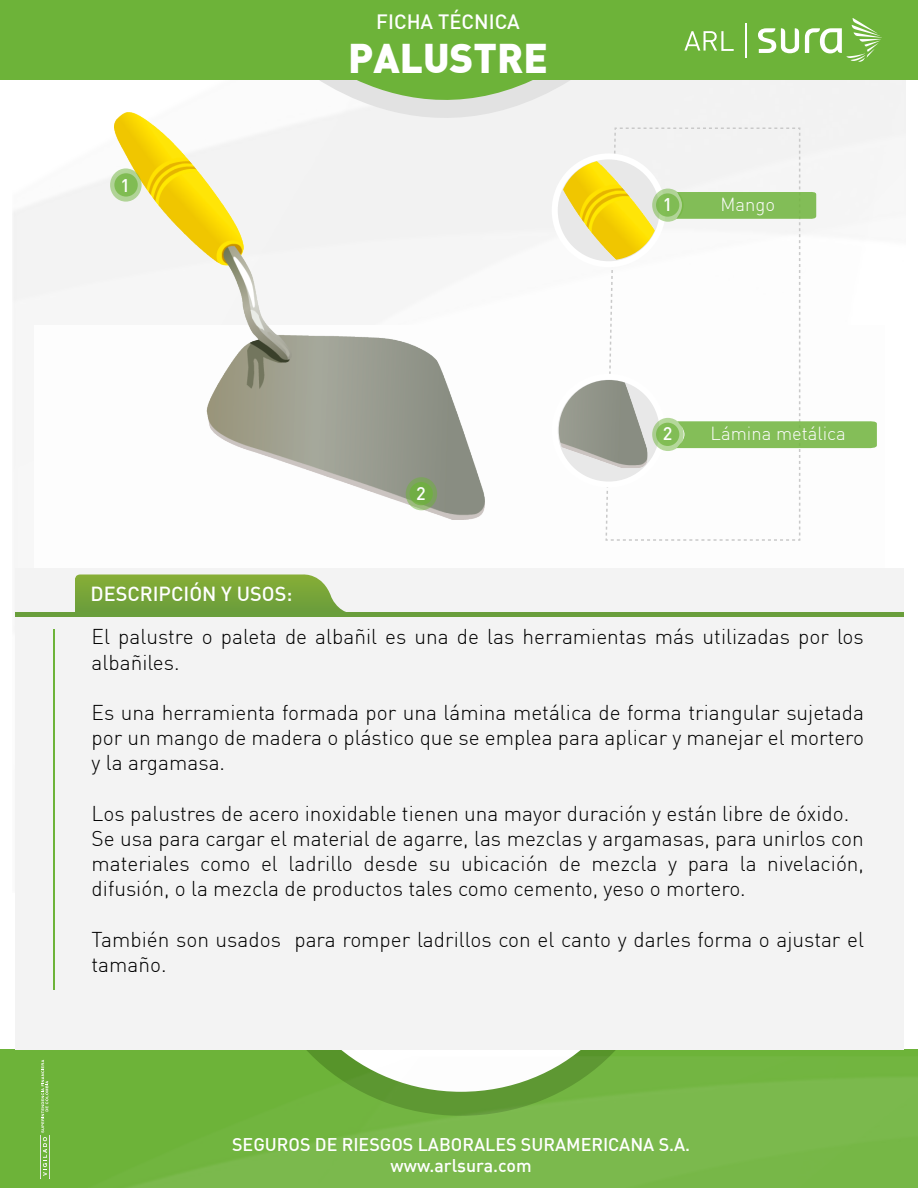
<style>
.page{position:relative;width:918px;height:1188px;background:#fff}
.page>*{position:absolute;margin:0;border:0;box-sizing:border-box;transform-origin:0 0}
.t1{font:900 40.65px "DIN";color:#fff}
.t2{font:300 21px/25.2px "DIN";color:#000}
.t3{font:500 20.25px "DIN";color:#fff}
.t4{font:500 19.95px "DIN";color:#fff}
.t5{font:300 18.6px "DIN";color:#fcfcfc}
.t6{font:500 18px/21.6px "DIN";color:#fff;text-align:center}
</style>
<div class="page">
<img style="left:13px;top:80px;width:893px;height:812px">
<svg style="left:278px;top:80px;width:343px;height:100px;fill:#f2f2f2"></svg>
<div style="left:0;top:1050px;width:918px;height:138px;background:#6db339"></div>
<div style="left:0;top:0;width:918px;height:80px;background:#6db339"></div>
<img style="left:126px;top:1057px;width:792px;height:131px">
<div style="left:34px;top:325px;width:851px;height:497px;background:#fdfdfd"></div>
<img style="left:115px;top:113px;width:369px;height:407px">
<div style="left:15px;top:569px;width:888px;height:481px;background:#f3f3f3"></div>
<svg style="left:75px;top:574px;width:271px;height:38px;background:#81ab46"></svg>
<hr style="left:54px;top:629px;width:1px;height:361px;background:#6db339">
<div style="left:15px;top:612px;width:888px;height:5px;background:#699e3b"></div>
<svg style="left:555px;top:156px;width:108px;height:108px"></svg>
<div style="left:552px;top:153px;width:114px;height:114px;border:6px solid #fff;border-radius:50%"></div>
<img style="left:559px;top:160px;width:100px;height:100px;border-radius:50px">
<svg style="left:555px;top:377px;width:108px;height:108px"></svg>
<div style="left:552px;top:374px;width:114px;height:114px;border:6px solid #fff;border-radius:50%"></div>
<img style="left:559px;top:380px;width:46px;height:88px">
<svg style="left:406px;top:477px;width:31px;height:33px"></svg>
<div style="left:410px;top:482px;width:23px;height:23px;background:#71ae44;border-radius:50%"></div>
<svg style="left:110px;top:168px;width:32px;height:34px"></svg>
<div style="left:114px;top:173px;width:24px;height:24px;background:#80bc53;border-radius:50%"></div>
<hr style="left:746px;top:24px;width:1px;height:34px;background:#fff">
<svg style="left:758px;top:18px;width:124px;height:44px"></svg>
<svg style="left:684px;top:31px;width:50px;height:20px"></svg>
<hr style="left:40px;top:1135px;width:1px;height:43px;background:#fff">
<hr style="left:49px;top:1135px;width:1px;height:43px;background:#fff">
<svg style="left:41px;top:1060px;width:7px;height:116px"></svg>
<svg style="left:605px;top:128px;width:272px;height:413px"></svg>
<p class="t6" style="left:121px;top:174px;width:11px">1</p>
<p class="t3" style="left:376px;top:9px;width:145px">FICHA TÉCNICA</p>
<h1 class="t1" style="left:348px;top:31px;width:201px">PALUSTRE</h1>
<p class="t4" style="left:91px;top:582px;width:203px">DESCRIPCIÓN Y USOS:</p>
<p class="t6" style="left:416px;top:482px;width:11px">2</p>
<p class="t6" style="left:663px;top:193px;width:11px">1</p>
<p class="t5" style="left:721px;top:193px;width:56px">Mango</p>
<p class="t6" style="left:663px;top:423px;width:11px">2</p>
<p class="t5" style="left:711px;top:422px;width:137px">Lámina metálica</p>
<p class="t2" style="left:92px;top:624px;width:774px">El palustre o paleta de albañil es una de las herramientas más utilizadas por los albañiles.</p>
<p class="t2" style="left:92px;top:700px;width:774px;text-align:justify">Es una herramienta formada por una lámina metálica de forma triangular sujetada por un mango de madera o plástico que se emplea para aplicar y manejar el mortero y la argamasa.</p>
<p class="t2" style="left:92px;top:800px;width:774px">Los palustres de acero inoxidable tienen una mayor duración y están libre de óxido.<br>Se usa para cargar el material de agarre, las mezclas y argamasas, para unirlos con materiales como el ladrillo desde su ubicación de mezcla y para la nivelación, difusión, o la mezcla de productos tales como cemento, yeso o mortero.</p>
<p class="t2" style="left:92px;top:926px;width:774px">También son usados para romper ladrillos con el canto y darles forma o ajustar el tamaño.</p>
<p class="t6" style="left:232px;top:1133px;width:460px">SEGUROS DE RIESGOS LABORALES SURAMERICANA S.A. www.arlsura.com</p>
</div>
